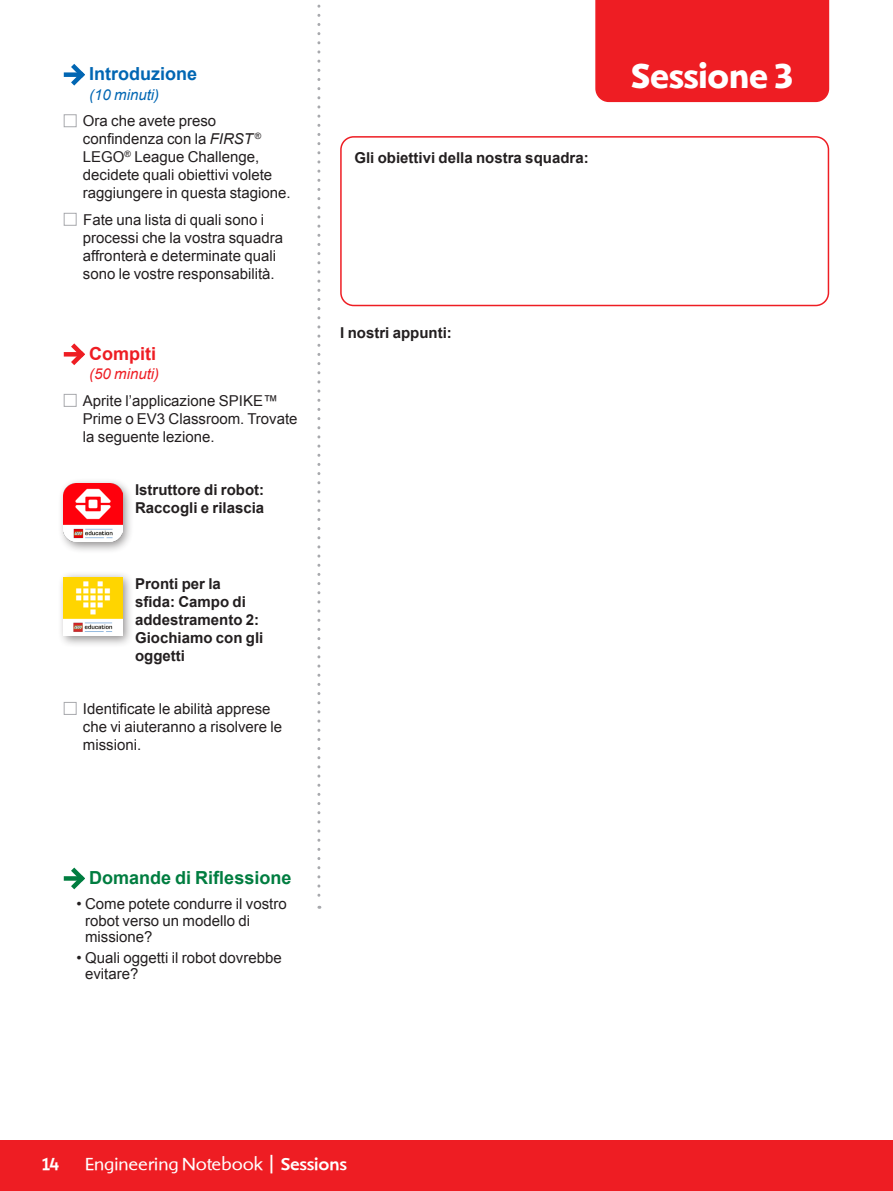
<style>
.page{position:relative;width:893px;height:1191px;background:#fff}
.page>*{position:absolute;margin:0;border:0;box-sizing:border-box;transform-origin:0 0}
.Session_number{font:700 36px "Shinn RR";color:#fff}
.t1{font:18px "Shinn RR";color:#fff}
.Subheader_Green{font:700 18px "Arial";color:#007d40}
.Subheader_Blue{font:700 18px "Arial";color:#0166b3}
.Subheader_Red{font:700 18px "Arial";color:#ee1d23}
.t2{font:500 18px "Shinn RR";color:#fff}
.Checkbox_txt_10{font:15px/18px "Arial";color:#231f20}
.Checkbox_txt_10-2{font:700 15px/18px "Arial";color:#231f20}
.Basic_Body_10__Bold{font:700 15px "Arial";color:#231f20}
.Subheader_Blue-2{font:italic 15px "Arial";color:#0166b3}
.Subheader_Red-2{font:italic 15px "Arial";color:#ee1d23}
.s1{font-style:italic}
.s2{font-size:27px}
.s3{font-weight:500}
</style>
<div class="page">
<div style="left:0;top:1140px;width:893px;height:51px;background:#ee1d23"></div>
<div style="left:595px;top:0;width:234px;height:102px;background:#ee1d23"></div>
<div style="left:340px;top:136px;width:489px;height:170px;border:2px solid #ee1d23;border-radius:13px"></div>
<div style="left:64px;top:72px;width:16px;height:5px;background:#0166b3"></div>
<svg style="left:66px;top:64px;width:19px;height:22px"></svg>
<div style="left:64px;top:114px;width:13px;height:13px;border:1px solid #a8a9ad"></div>
<div style="left:64px;top:213px;width:13px;height:13px;border:1px solid #a8a9ad"></div>
<svg style="left:66px;top:343px;width:19px;height:22px"></svg>
<div style="left:64px;top:394px;width:13px;height:13px;border:1px solid #a8a9ad"></div>
<div style="left:64px;top:702px;width:13px;height:13px;border:1px solid #a8a9ad"></div>
<svg style="left:66px;top:867px;width:19px;height:23px"></svg>
<div style="left:58px;top:477px;width:76px;height:77px;background:#231f20;opacity:.5"></div>
<img style="left:64px;top:483px;width:58px;height:58px">
<div style="left:58px;top:571px;width:76px;height:77px;background:#231f20;opacity:.5"></div>
<img style="left:64px;top:577px;width:58px;height:58px">
<svg style="left:317px;top:4px;width:3px;height:904px"></svg>
<p class="Subheader_Blue" style="left:89px;top:62px;width:110px">Introduzione</p>
<p class="Session_number" style="left:631px;top:54px;width:163px">Sessione 3</p>
<p class="Subheader_Blue-2" style="left:89px;top:85px;width:72px">(10 minuti)</p>
<p class="Checkbox_txt_10" style="left:83px;top:112px;width:209px">Ora che avete preso confindenza con la <span class="s1">FIRST</span> <sup>®<br></sup>LEGO<sup>®</sup> League Challenge, decidete quali obiettivi volete raggiungere in questa stagione.</p>
<p class="Checkbox_txt_10" style="left:83px;top:211px;width:202px">Fate una lista di quali sono i processi che la vostra squadra affronterà e determinate quali sono le vostre responsabilità.</p>
<p class="Basic_Body_10__Bold" style="left:354px;top:148px;width:236px">Gli obiettivi della nostra squadra:</p>
<p class="Subheader_Red" style="left:89px;top:342px;width:68px">Compiti</p>
<p class="Subheader_Red-2" style="left:89px;top:364px;width:72px">(50 minuti)</p>
<p class="Checkbox_txt_10" style="left:83px;top:392px;width:216px">Aprite l’applicazione SPIKE™<br>Prime o EV3 Classroom. Trovate la seguente lezione.</p>
<p class="Checkbox_txt_10-2" style="left:135px;top:481px;width:131px">Istruttore di robot:<br>Raccogli e rilascia</p>
<p class="Checkbox_txt_10-2" style="left:135px;top:575px;width:130px">Pronti per la sfida: Campo di addestramento 2:<br>Giochiamo con gli oggetti</p>
<p class="Checkbox_txt_10" style="left:83px;top:700px;width:201px">Identificate le abilità apprese che vi aiuteranno a risolvere le missioni.</p>
<p class="Basic_Body_10__Bold" style="left:340px;top:323px;width:113px">I nostri appunti:</p>
<p class="Subheader_Green" style="left:89px;top:866px;width:204px">Domande di Riflessione</p>
<p class="Checkbox_txt_10" style="left:85px;top:895px;width:203px;line-height:16.5px;text-indent:-9px">• Come potete condurre il vostro robot verso un modello di missione?</p>
<p class="Checkbox_txt_10" style="left:85px;top:949px;width:198px;line-height:16.5px;text-indent:-9px">• Quali oggetti il robot dovrebbe evitare?</p>
<p class="t2" style="left:43px;top:1152px;width:18px">14</p>
<p class="t1" style="left:85px;top:1153px;width:263px">Engineering Notebook <span class="s2">I</span> <span class="s3">Sessions</span></p>
</div>
